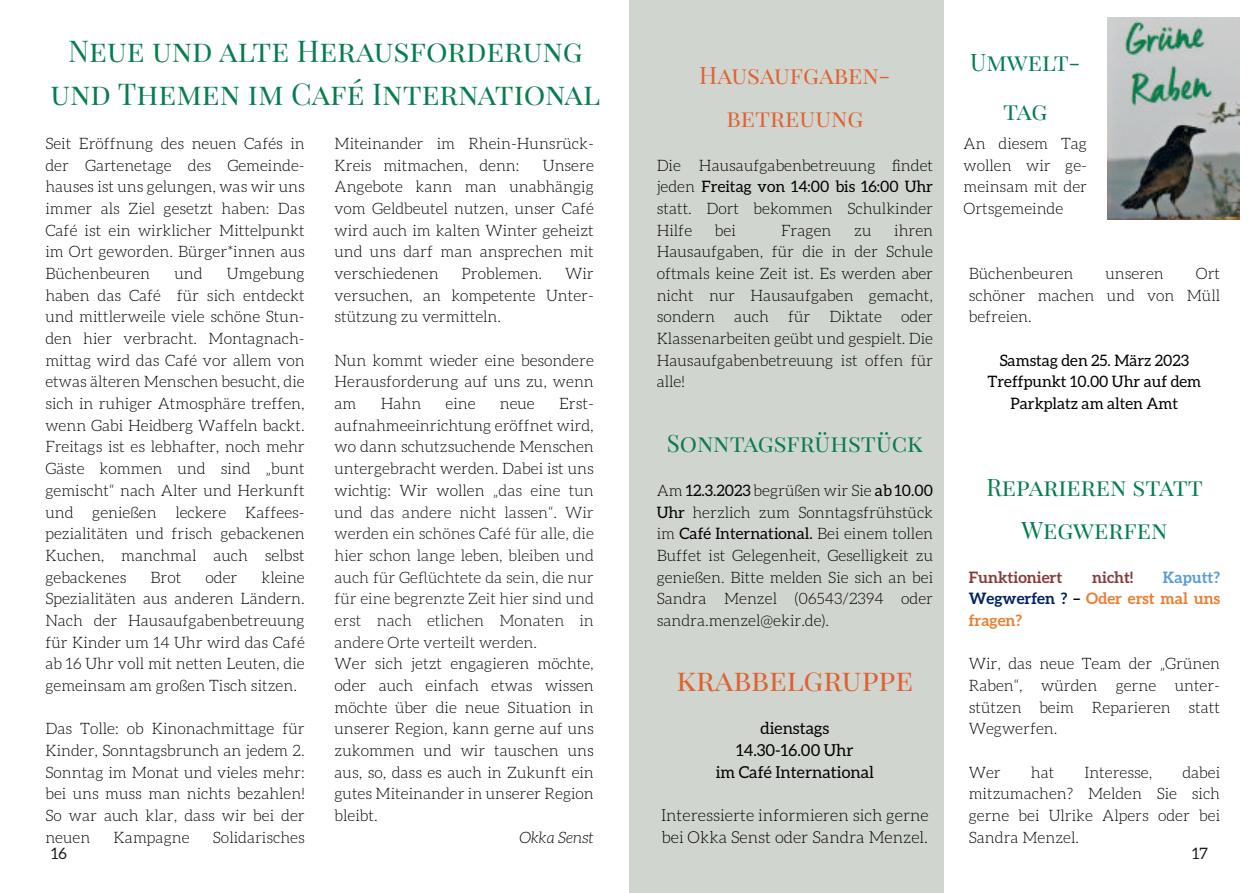
<style>
.page{position:relative;width:1259px;height:893px;background:#fff}
.page>*{position:absolute;margin:0;border:0;box-sizing:border-box;transform-origin:0 0}
.t1{font:30px/43.3px "Playfair Display SC";color:#077d4d;text-align:center}
.t2{font:30px "Playfair Display SC";color:#df622e}
.t3{font:24px/49.5px "Playfair Display SC";color:#027d4c;text-align:center}
.t4{font:24px/43.3px "Playfair Display SC";color:#df6332;text-align:center}
.t5{font:24px "Playfair Display SC";color:#077d4d}
.t6{font:300 16.5px/21.8px "Aleo";color:#000}
.t7{font:16.5px/21.8px "Aleo";color:#000;text-align:center}
.t8{font:300 15.75px/21.8px "Aleo";color:#000;text-align:justify}
.t9{font:300 15.75px/21.8px "Aleo";color:#0d0d0d;text-align:justify}
.t10{font:15.75px/21.8px "Aleo";color:#000;text-align:center}
.t11{font:700 15.75px/21.8px "Aleo";color:#ed7d31;text-align:justify}
.t12{font:700 15.75px "Aleo";color:#873b3b}
.t13{font:italic 300 15.75px "Aleo";color:#000}
.t14{font:15.75px "Aleo";color:#1d1d1b}
.s1{font-weight:400}
.s2{color:#000}
.s3{color:#5b9bd5}
.s4{color:#002060}
.s5{color:#ef7c30}
</style>
<div class="page">
<div style="left:629px;top:0;width:315px;height:893px;background:#d1d5cf"></div>
<img style="left:1107px;top:18px;width:132px;height:201px">
<h1 class="t1" style="left:50px;top:28px;width:551px">Neue und alte Herausforderung und Themen im Café International</h1>
<h2 class="t3" style="left:970px;top:36px;width:112px">Umwelt&shy;tag</h2>
<p class="t8" style="left:963px;top:133px;width:125px">An diesem Tag wollen wir ge&shy;meinsam mit der Ortsgemeinde</p>
<h2 class="t4" style="left:699px;top:52px;width:193px">Hausaufgaben&shy;betreuung</h2>
<p class="t8" style="left:656px;top:155px;width:278px">Die Hausaufgabenbetreuung findet jeden <span class="s1">Freitag von 14:00 bis 16:00 Uhr </span>statt. Dort bekommen Schulkinder Hilfe</p>
<p class="t8" style="left:45px;top:133px;width:261px">Seit Eröffnung des neuen Cafés in der Gartenetage des Gemeinde&shy;hauses ist uns gelungen, was wir uns immer als Ziel gesetzt haben: Das Café ist ein wirklicher Mittelpunkt im Ort geworden. Bürger*innen aus Büchenbeuren</p>
<p class="t8" style="left:334px;top:133px;width:261px">Miteinander im Rhein-Hunsrück-<br>Kreis mitmachen, denn:</p>
<p class="t8" style="left:334px;top:155px;width:261px;text-indent:208px">Unsere Angebote kann man unabhängig vom Geldbeutel nutzen, unser Café wird auch im kalten Winter geheizt und uns darf man ansprechen mit verschiedenen</p>
<p class="t8" style="left:715px;top:220px;width:22px">bei</p>
<p class="t8" style="left:781px;top:220px;width:52px">Fragen</p>
<p class="t8" style="left:854px;top:220px;width:19px">zu</p>
<p class="t8" style="left:656px;top:220px;width:278px;text-indent:237px">ihren Hausaufgaben, für die in der Schule oftmals keine Zeit ist. Es werden aber nicht nur Hausaufgaben gemacht, sondern auch für Diktate oder Klassenarbeiten geübt und gespielt. Die Hausaufgabenbetreuung ist offen für alle!</p>
<p class="t8" style="left:45px;top:263px;width:261px;text-indent:181px">Umgebung haben das Café für sich entdeckt und mittlerweile viele schöne Stun&shy;den hier verbracht. Montagnach&shy;mittag wird das Café vor allem von etwas älteren Menschen besucht, die sich in ruhiger Atmosphäre treffen, wenn Gabi Heidberg Waffeln backt.<br>Freitags ist es lebhafter, noch mehr Gäste kommen und sind „bunt gemischt“ nach Alter und Herkunft und genießen leckere Kaffees&shy;pezialitäten und frisch gebackenen Kuchen, manchmal auch selbst gebackenes</p>
<p class="t8" style="left:174px;top:263px;width:30px">und</p>
<p class="t8" style="left:461px;top:263px;width:82px">Problemen.</p>
<p class="t8" style="left:968px;top:263px;width:106px">Büchenbeuren</p>
<p class="t8" style="left:1105px;top:263px;width:60px">unseren</p>
<p class="t8" style="left:968px;top:263px;width:253px;text-indent:227px">Ort schöner machen und von Müll befreien.</p>
<p class="t10" style="left:987px;top:350px;width:215px">Samstag den 25. März 2023<br>Treffpunkt 10.00 Uhr auf dem<br>Parkplatz am alten Amt</p>
<p class="t8" style="left:334px;top:263px;width:261px;text-indent:231px">Wir versuchen, an kompetente Unter&shy;stützung zu vermitteln.</p>
<p class="t8" style="left:334px;top:350px;width:261px">Nun kommt wieder eine besondere Herausforderung auf uns zu, wenn am</p>
<p class="t8" style="left:381px;top:393px;width:42px">Hahn</p>
<p class="t8" style="left:445px;top:393px;width:32px">eine</p>
<p class="t8" style="left:500px;top:393px;width:36px">neue</p>
<p class="t9" style="left:334px;top:393px;width:261px;text-indent:224px"><span class="s2">Erst&shy;aufnahmeeinrichtung eröffnet wird, wo dann schutzsuchende Menschen untergebracht werden. Dabei ist uns wichtig: Wir wollen</span> „das eine tun und das andere nicht lassen“. Wir werden ein schönes Café für alle, die hier schon lange leben, bleiben und auch für Geflüchtete da sein, die nur für eine begrenzte Zeit hier sind und erst nach etlichen Monaten in andere Orte verteilt werden.</p>
<p class="t8" style="left:334px;top:654px;width:261px">Wer sich jetzt engagieren möchte, oder auch einfach etwas wissen möchte über die neue Situation in unserer Region, kann gerne auf uns zukommen und wir tauschen uns aus, so, dass es auch in Zukunft ein gutes Miteinander in unserer Region bleibt.</p>
<p class="t13" style="left:519px;top:830px;width:76px">Okka Senst</p>
<h2 class="t5" style="left:667px;top:426px;width:257px">Sonntagsfrühstück</h2>
<p class="t8" style="left:656px;top:480px;width:278px">Am <span class="s1">12.3.2023</span> begrüßen wir Sie <span class="s1">ab 10.00<br>Uhr</span> herzlich zum Sonntagsfrühstück im <span class="s1">Café International.</span> Bei einem tollen Buffet ist Gelegenheit, Geselligkeit zu genießen. Bitte melden Sie sich an bei Sandra Menzel (06543/2394 oder sandra.menzel@ekir.de).</p>
<h2 class="t3" style="left:986px;top:464px;width:218px;line-height:43.3px">Reparieren statt<br>Wegwerfen</h2>
<p class="t12" style="left:968px;top:570px;width:95px">Funktioniert</p>
<p class="t12" style="left:1092px;top:570px;width:42px">nicht!</p>
<p class="t11" style="left:968px;top:567px;width:253px;text-indent:194px"><span class="s3">Kaputt?<br></span><span class="s4">Wegwerfen ?</span> <span class="s2">–</span> <span class="s5">Od</span>er erst mal uns fragen?</p>
<p class="t8" style="left:968px;top:654px;width:253px">Wir, das neue Team der „Grünen Raben“, würden gerne unter&shy;stützen beim Reparieren statt Wegwerfen.</p>
<p class="t8" style="left:968px;top:762px;width:34px">Wer</p>
<p class="t8" style="left:1031px;top:762px;width:25px">hat</p>
<p class="t8" style="left:1084px;top:762px;width:69px">Interesse,</p>
<p class="t8" style="left:45px;top:567px;width:261px;text-indent:216px">kleine Spezialitäten aus anderen Ländern.<br>Nach der Hausaufgabenbetreuung für Kinder um 14 Uhr wird das Café ab 16 Uhr voll mit netten Leuten, die gemeinsam am großen Tisch sitzen.</p>
<p class="t8" style="left:45px;top:719px;width:261px">Das Tolle: ob Kinonachmittage für Kinder, Sonntagsbrunch an jedem 2.<br>Sonntag im Monat und vieles mehr: bei uns muss man nichts bezahlen!<br>So war auch klar, dass wir bei der neuen</p>
<p class="t8" style="left:151px;top:567px;width:32px">Brot</p>
<p class="t8" style="left:205px;top:567px;width:33px">oder</p>
<h1 class="t2" style="left:676px;top:658px;width:238px">krabbelgruppe</h1>
<p class="t7" style="left:716px;top:718px;width:160px">dienstags<br>14.30-16.00 Uhr<br>im Café International</p>
<p class="t6" style="left:661px;top:805px;width:269px">Interessierte informieren sich gerne bei Okka Senst oder Sandra Menzel.</p>
<p class="t8" style="left:968px;top:762px;width:253px;text-indent:214px">dabei mitzumachen? Melden Sie sich gerne bei Ulrike Alpers oder bei Sandra Menzel.</p>
<p class="t8" style="left:114px;top:827px;width:77px">Kampagne</p>
<p class="t8" style="left:213px;top:827px;width:93px">Solidarisches</p>
<p class="t14" style="left:51px;top:846px;width:17px">16</p>
<p class="t14" style="left:1192px;top:846px;width:17px">17</p>
</div>
